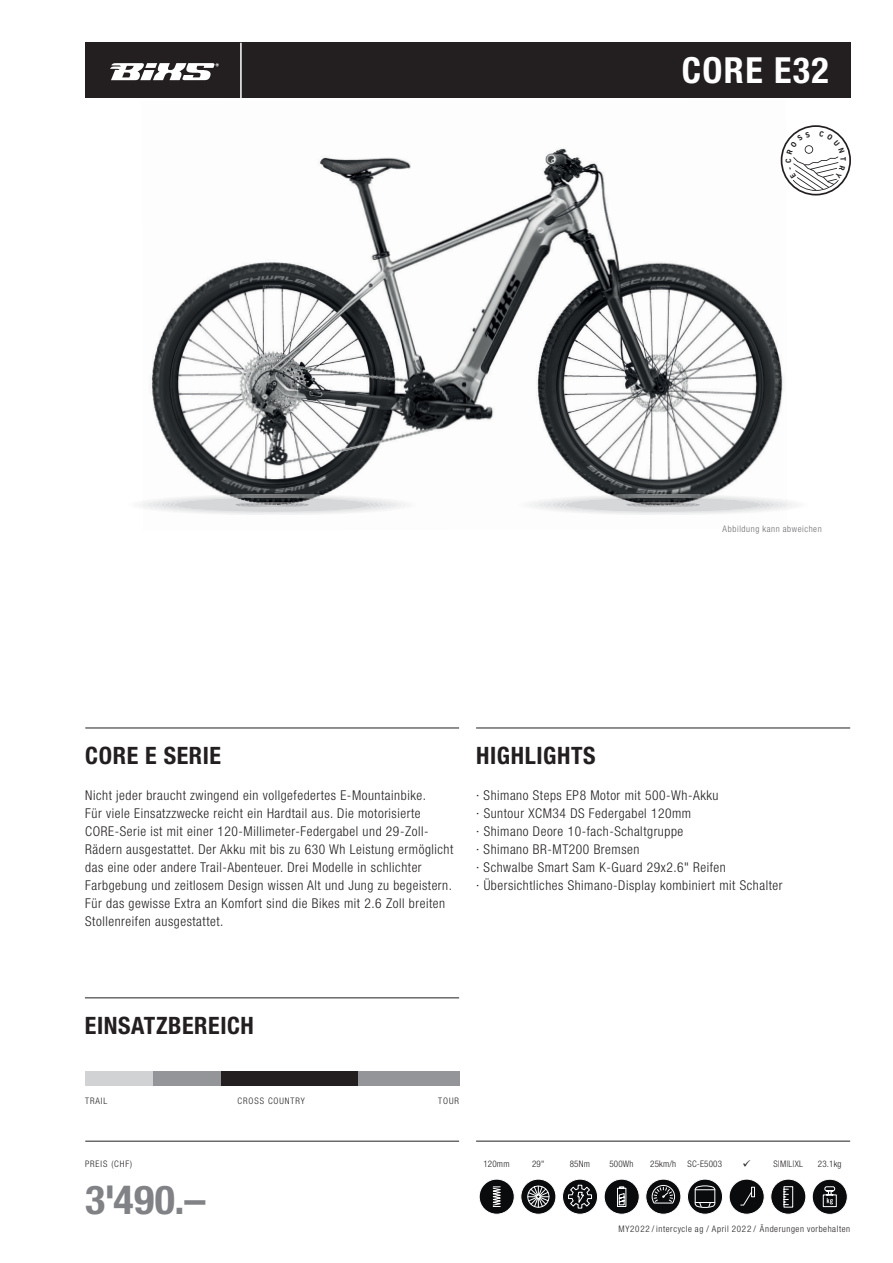
<style>
.page{position:relative;width:893px;height:1263px;background:#fff}
.page>*{position:absolute;margin:0;border:0;box-sizing:border-box;transform-origin:0 0}
.t1{font:700 condensed 39.9px "Helvetica Neue";color:#808285;scale:1.05 1}
.t2{font:700 condensed 36px "Helvetica Neue";letter-spacing:.04em;color:#fff}
.t3{font:700 condensed 24px "Helvetica Neue";letter-spacing:.025em;color:#231f20}
.t4{font:300 condensed 13.5px/18px "Helvetica Neue";letter-spacing:.04em;color:#231f20}
.t5{font:300 condensed 9px "Helvetica Neue";letter-spacing:.065em;color:#231f20}
.t6{font:300 condensed 9px "Helvetica Neue";letter-spacing:.1em;color:#231f20}
.t7{font:300 condensed 9px "Helvetica Neue";letter-spacing:.065em;color:#6c6d70}
</style>
<div class="page">
<img style="left:151px;top:148px;width:632px;height:346px">
<div style="left:85px;top:43px;width:765px;height:55px;background:#231f20"></div>
<hr style="left:240px;top:43px;width:2px;height:55px;background:#fff">
<svg style="left:110px;top:63px;width:109px;height:17px"></svg>
<hr style="left:85px;top:1141px;width:374px;height:1px;background:#231f20">
<hr style="left:476px;top:1141px;width:374px;height:1px;background:#231f20">
<img style="left:224px;top:494px;width:102px;height:1px">
<img style="left:143px;top:495px;width:258px;height:15px">
<img style="left:148px;top:496px;width:249px;height:15px">
<img style="left:152px;top:496px;width:240px;height:18px">
<img style="left:157px;top:496px;width:231px;height:17px">
<img style="left:161px;top:497px;width:222px;height:16px">
<img style="left:165px;top:497px;width:214px;height:16px">
<img style="left:170px;top:497px;width:204px;height:15px">
<img style="left:174px;top:498px;width:196px;height:14px">
<img style="left:235px;top:502px;width:74px;height:6px">
<img style="left:240px;top:502px;width:65px;height:5px">
<img style="left:244px;top:503px;width:56px;height:4px">
<img style="left:249px;top:503px;width:47px;height:4px">
<img style="left:254px;top:503px;width:36px;height:3px">
<img style="left:258px;top:504px;width:28px;height:2px">
<img style="left:262px;top:504px;width:20px;height:2px">
<svg style="left:263px;top:504px;width:18px;height:1px"></svg>
<img style="left:608px;top:494px;width:105px;height:1px">
<img style="left:534px;top:495px;width:205px;height:15px">
<svg style="left:787px;top:502px;width:6px;height:6px"></svg>
<img style="left:538px;top:496px;width:249px;height:15px">
<img style="left:543px;top:496px;width:240px;height:18px">
<img style="left:548px;top:496px;width:230px;height:17px">
<img style="left:552px;top:497px;width:222px;height:16px">
<img style="left:556px;top:497px;width:214px;height:16px">
<img style="left:561px;top:497px;width:204px;height:15px">
<img style="left:565px;top:498px;width:196px;height:14px">
<img style="left:626px;top:502px;width:74px;height:6px">
<img style="left:630px;top:502px;width:66px;height:5px">
<img style="left:635px;top:503px;width:56px;height:4px">
<img style="left:640px;top:503px;width:46px;height:4px">
<img style="left:645px;top:503px;width:36px;height:3px">
<img style="left:649px;top:504px;width:28px;height:2px">
<img style="left:653px;top:504px;width:20px;height:2px">
<svg style="left:654px;top:504px;width:18px;height:1px"></svg>
<div style="left:479px;top:1179px;width:35px;height:35px;background:#090b0d;border-radius:50%"></div>
<div style="left:479px;top:1179px;width:36px;height:36px;border:1px solid #fff;border-radius:50%"></div>
<svg style="left:492px;top:1186px;width:9px;height:21px"></svg>
<svg style="left:521px;top:1179px;width:35px;height:35px"></svg>
<div style="left:520px;top:1179px;width:36px;height:36px;border:1px solid #fff;border-radius:50%"></div>
<svg style="left:525px;top:1185px;width:27px;height:25px"></svg>
<svg style="left:562px;top:1179px;width:35px;height:35px"></svg>
<div style="left:562px;top:1179px;width:36px;height:36px;border:1px solid #fff;border-radius:50%"></div>
<svg style="left:567px;top:1184px;width:25px;height:25px"></svg>
<div style="left:604px;top:1179px;width:35px;height:35px;background:#090b0d;border-radius:50%"></div>
<div style="left:604px;top:1179px;width:36px;height:36px;border:1px solid #fff;border-radius:50%"></div>
<svg style="left:617px;top:1186px;width:10px;height:21px"></svg>
<div style="left:771px;top:1179px;width:35px;height:35px;background:#090b0d;border-radius:50%"></div>
<div style="left:770px;top:1179px;width:36px;height:36px;border:1px solid #fff;border-radius:50%"></div>
<svg style="left:783px;top:1186px;width:11px;height:22px"></svg>
<svg style="left:687px;top:1179px;width:35px;height:35px"></svg>
<div style="left:687px;top:1179px;width:36px;height:36px;border:1px solid #fff;border-radius:50%"></div>
<svg style="left:694px;top:1184px;width:22px;height:24px"></svg>
<div style="left:646px;top:1179px;width:35px;height:35px;background:#090b0d;border-radius:50%"></div>
<div style="left:645px;top:1179px;width:36px;height:36px;border:1px solid #fff;border-radius:50%"></div>
<svg style="left:651px;top:1184px;width:24px;height:20px"></svg>
<div style="left:729px;top:1179px;width:35px;height:35px;background:#090b0d;border-radius:50%"></div>
<div style="left:729px;top:1179px;width:36px;height:36px;border:1px solid #fff;border-radius:50%"></div>
<svg style="left:740px;top:1186px;width:15px;height:20px"></svg>
<div style="left:85px;top:1071px;width:374px;height:15px;background:#d1d2d4"></div>
<div style="left:153px;top:1071px;width:306px;height:15px;background:#939598"></div>
<div style="left:221px;top:1071px;width:136px;height:15px;background:#231f20"></div>
<div style="left:812px;top:1179px;width:35px;height:35px;background:#090b0d;border-radius:50%"></div>
<div style="left:812px;top:1179px;width:36px;height:36px;border:1px solid #fff;border-radius:50%"></div>
<svg style="left:822px;top:1186px;width:15px;height:22px"></svg>
<hr style="left:85px;top:728px;width:374px;height:1px;background:#231f20">
<hr style="left:85px;top:997px;width:374px;height:1px;background:#231f20">
<hr style="left:476px;top:728px;width:374px;height:1px;background:#231f20">
<svg style="left:781px;top:125px;width:70px;height:71px"></svg>
<h2 class="t2" style="left:682px;top:58px;width:149px">CORE E32</h2>
<p class="t7" style="left:723px;top:526px;width:101px">Abbildung kann abweichen</p>
<h3 class="t3" style="left:85px;top:747px;width:137px">CORE E SERIE</h3>
<p class="t4" style="left:85px;top:787px;width:370px">Nicht jeder braucht zwingend ein vollgefedertes E-Mountainbike.<br>Für viele Einsatzzwecke reicht ein Hardtail aus. Die motorisierte CORE-Serie ist mit einer 120-Millimeter-Federgabel und 29-Zoll-Rädern ausgestattet. Der Akku mit bis zu 630 Wh Leistung ermöglicht das eine oder andere Trail-Abenteuer. Drei Modelle in schlichter Farbgebung und zeitlosem Design wissen Alt und Jung zu begeistern.<br>Für das gewisse Extra an Komfort sind die Bikes mit 2.6 Zoll breiten Stollenreifen ausgestattet.</p>
<h3 class="t3" style="left:476px;top:747px;width:121px">HIGHLIGHTS</h3>
<p class="t4" style="left:476px;top:787px;width:308px">· Shimano Steps EP8 Motor mit 500-Wh-Akku<br>· Suntour XCM34 DS Federgabel 120mm<br>· Shimano Deore 10-fach-Schaltgruppe<br>· Shimano BR-MT200 Bremsen<br>· Schwalbe Smart Sam K-Guard 29x2.6" Reifen<br>· Übersichtliches Shimano-Display kombiniert mit Schalter</p>
<h3 class="t3" style="left:85px;top:1017px;width:170px">EINSATZBEREICH</h3>
<p class="t5" style="left:85px;top:1098px;width:24px">TRAIL</p>
<p class="t6" style="left:238px;top:1098px;width:69px">CROSS COUNTRY</p>
<p class="t5" style="left:438px;top:1098px;width:22px">TOUR</p>
<p class="t6" style="left:85px;top:1160px;width:49px">PREIS (CHF)</p>
<h1 class="t1" style="left:85px;top:1185px;width:116px">3'490.–</h1>
<p class="t5" style="left:483px;top:1160px;width:28px">120mm</p>
<p class="t5" style="left:532px;top:1160px;width:14px">29"</p>
<p class="t5" style="left:570px;top:1160px;width:22px">85Nm</p>
<p class="t5" style="left:609px;top:1160px;width:26px">500Wh</p>
<p class="t5" style="left:650px;top:1160px;width:27px">25km/h</p>
<p class="t5" style="left:687px;top:1160px;width:36px">SC-E5003</p>
<p class="t5" style="left:773px;top:1160px;width:31px">S|M|L|XL</p>
<p class="t5" style="left:818px;top:1160px;width:25px">23.1kg</p>
<p class="t5" style="left:618px;top:1225px;width:233px">MY2022 / intercycle ag / April 2022 / Änderungen vorbehalten</p>
</div>
